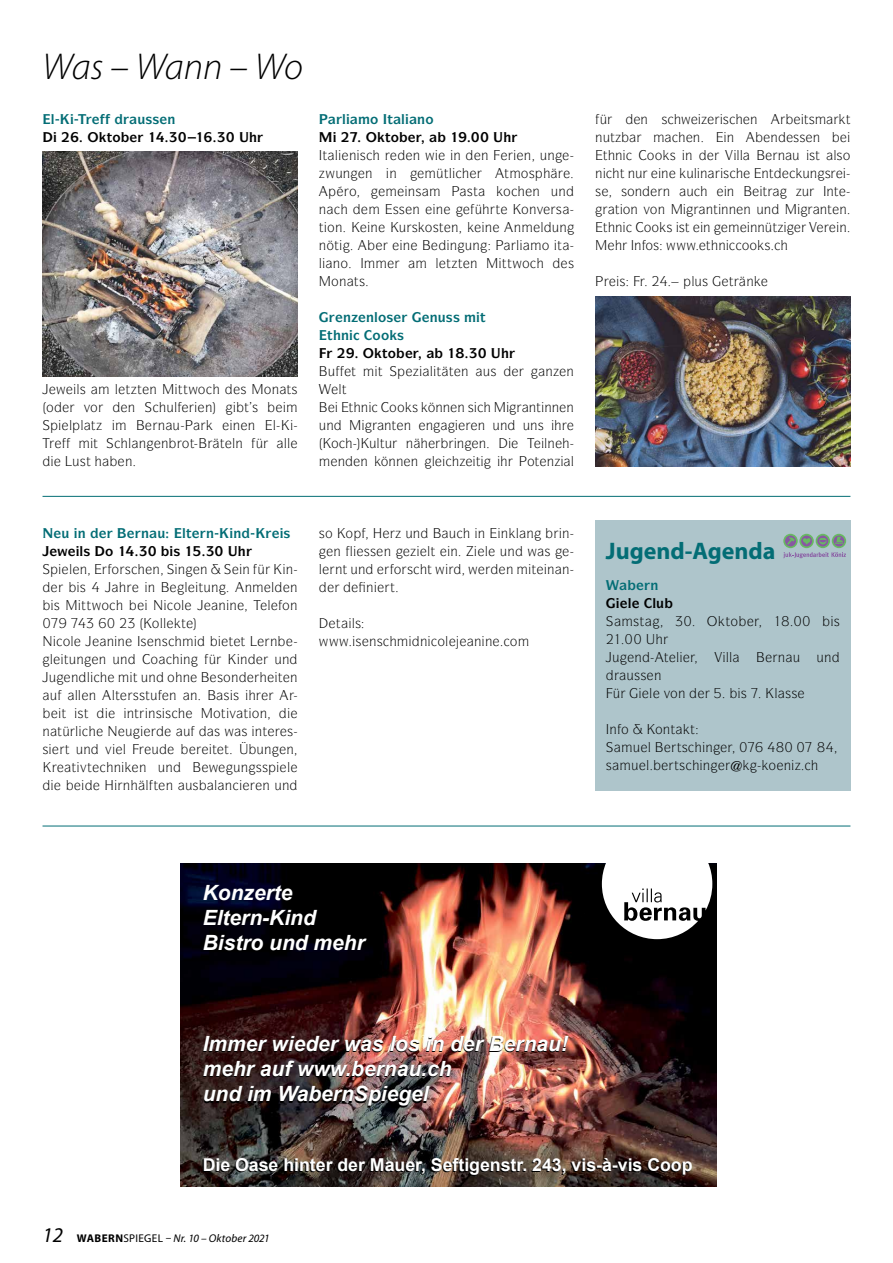
<style>
.page{position:relative;width:893px;height:1263px;background:#fff}
.page>*{position:absolute;margin:0;border:0;box-sizing:border-box;transform-origin:0 0}
.t1{font:italic 300 37.5px "Myriad Pro";letter-spacing:-.01em;color:#000}
.t2{font:700 24px "Myriad Pro";color:#036d75}
.t3{font:italic 700 21px/25.2px "Arial";color:#fff}
.t4{font:700 17.7px "Arial";color:#fff}
.t5{font:13.5px "ITC Symbol Std";color:#000}
.t6{font:700 13.5px "ITC Symbol Std";color:#036d75}
.t7{font:700 13.5px "ITC Symbol Std";color:#000}
.t8{font:italic 11.25px "Myriad Pro";letter-spacing:.01em;color:#000}
.s1{font-size:21px}
.s2{font-weight:700;font-style:normal}
.s3{font-style:normal}
</style>
<div class="page">
<img style="left:180px;top:863px;width:536px;height:323px">
<svg style="left:602px;top:863px;width:115px;height:76px"></svg>
<hr style="left:43px;top:496px;width:807px;height:1px;background:#036d75">
<div style="left:595px;top:520px;width:255px;height:270px;background:#aec5cb"></div>
<svg style="left:783px;top:534px;width:15px;height:14px"></svg>
<svg style="left:799px;top:534px;width:15px;height:14px"></svg>
<svg style="left:816px;top:534px;width:14px;height:14px"></svg>
<svg style="left:832px;top:534px;width:14px;height:14px"></svg>
<svg style="left:785px;top:535px;width:59px;height:11px"></svg>
<svg style="left:783px;top:552px;width:63px;height:6px"></svg>
<hr style="left:43px;top:826px;width:807px;height:1px;background:#036d75">
<img style="left:43px;top:152px;width:255px;height:224px">
<img style="left:595px;top:296px;width:255px;height:170px">
<h1 class="t1" style="left:43px;top:47px;width:262px">Was – Wann – Wo</h1>
<p class="t6" style="left:51px;top:111px;width:5px">●</p>
<p class="t6" style="left:137px;top:111px;width:40px">◆▲▲ ■</p>
<p class="t5" style="left:115px;top:381px;width:44px">●▼▼■</p>
<p class="t5" style="left:178px;top:381px;width:29px">▼▼ □</p>
<p class="t5" style="left:240px;top:381px;width:59px">▲ □■ ▼▲</p>
<p class="t5" style="left:46px;top:399px;width:53px">□ ❖□</p>
<p class="t5" style="left:128px;top:399px;width:51px">■ ◆●</p>
<p class="t5" style="left:205px;top:399px;width:54px">■ ▼▲</p>
<p class="t5" style="left:69px;top:417px;width:28px">●●▼</p>
<p class="t5" style="left:273px;top:417px;width:5px">●</p>
<p class="t5" style="left:93px;top:435px;width:103px">▼ ●■ ■ □▼</p>
<p class="t5" style="left:220px;top:435px;width:45px">▼ ●■ ✓</p>
<p class="t5" style="left:72px;top:453px;width:20px">◆▲▼</p>
<p class="t5" style="left:125px;top:453px;width:9px">■</p>
<p class="t6" style="left:342px;top:111px;width:93px">● □ ▼●■□</p>
<p class="t5" style="left:322px;top:147px;width:45px">▼● ■▲</p>
<p class="t5" style="left:413px;top:147px;width:9px">■</p>
<p class="t5" style="left:524px;top:147px;width:32px">■ ◆■</p>
<p class="t5" style="left:335px;top:165px;width:63px">◆■ ■ ■</p>
<p class="t5" style="left:436px;top:165px;width:17px">✓▼●</p>
<p class="t5" style="left:504px;top:165px;width:32px">▼ □▲</p>
<p class="t5" style="left:503px;top:183px;width:64px">□ ■ ◆■</p>
<p class="t5" style="left:319px;top:201px;width:9px">■</p>
<p class="t5" style="left:393px;top:201px;width:52px">▲▲ ■ ■</p>
<p class="t5" style="left:521px;top:201px;width:42px">□■❖ ▲</p>
<p class="t5" style="left:319px;top:219px;width:25px">▼□■</p>
<p class="t5" style="left:370px;top:219px;width:90px">■ ◆▲□▲▼■</p>
<p class="t5" style="left:540px;top:219px;width:28px">● ◆■</p>
<p class="t5" style="left:403px;top:237px;width:9px">■</p>
<p class="t5" style="left:450px;top:237px;width:32px">■ ◆■</p>
<p class="t5" style="left:516px;top:237px;width:47px">● □ ▼</p>
<p class="t5" style="left:319px;top:255px;width:31px">● ■□</p>
<p class="t5" style="left:435px;top:255px;width:44px">●▼▼■</p>
<p class="t5" style="left:502px;top:255px;width:29px">▼▼ □</p>
<p class="t5" style="left:331px;top:273px;width:35px">□■ ▼▲</p>
<p class="t6" style="left:343px;top:309px;width:52px">■ ■●□▲</p>
<p class="t6" style="left:430px;top:309px;width:32px">■◆▲▲</p>
<p class="t6" style="left:373px;top:327px;width:33px">□□ ▲</p>
<p class="t5" style="left:430px;top:363px;width:68px">●▼ ▼ ■ ◆▲</p>
<p class="t5" style="left:389px;top:399px;width:30px">□□ ▲</p>
<p class="t5" style="left:435px;top:399px;width:40px">■■ ■ ▲</p>
<p class="t5" style="left:529px;top:399px;width:47px">■▼■■ ■</p>
<p class="t5" style="left:384px;top:417px;width:50px">■▼ ■ ■</p>
<p class="t5" style="left:478px;top:417px;width:68px">■ ◆■ ◆■▲</p>
<p class="t5" style="left:331px;top:435px;width:84px">□ ◆●▼◆ ■</p>
<p class="t5" style="left:544px;top:435px;width:12px">●■</p>
<p class="t5" style="left:389px;top:453px;width:48px">■■ ■ ●</p>
<p class="t5" style="left:527px;top:453px;width:49px">□▼■ ●</p>
<p class="t5" style="left:595px;top:129px;width:21px">■◆▼</p>
<p class="t5" style="left:770px;top:129px;width:51px">■ ▲▲■</p>
<p class="t5" style="left:647px;top:147px;width:47px">□□ ▲ ■</p>
<p class="t5" style="left:778px;top:147px;width:74px">■ ◆ ▲▼ ●▲□</p>
<p class="t5" style="left:595px;top:165px;width:49px">■ ▼ ■◆</p>
<p class="t5" style="left:661px;top:165px;width:69px">■ ◆●■ ▲</p>
<p class="t5" style="left:802px;top:165px;width:30px">◆■ ▲</p>
<p class="t5" style="left:595px;top:183px;width:49px">▲ ▲□■</p>
<p class="t5" style="left:802px;top:183px;width:38px">◆ ■▼</p>
<p class="t5" style="left:615px;top:201px;width:52px">▼ □■ ❖□■</p>
<p class="t5" style="left:706px;top:201px;width:67px">■▼ ■■ ■ ◆■</p>
<p class="t5" style="left:820px;top:201px;width:28px">■▼ ■</p>
<p class="t5" style="left:644px;top:219px;width:68px">□□ ▲ ▲▼ ■</p>
<p class="t5" style="left:750px;top:219px;width:29px">■■✓▼</p>
<p class="t5" style="left:839px;top:219px;width:9px">■</p>
<p class="t5" style="left:634px;top:237px;width:27px">■□▲</p>
<p class="t5" style="left:706px;top:237px;width:66px">▼■ □□▲</p>
<p class="t5" style="left:659px;top:273px;width:50px">✔ ●◆▲</p>
<p class="t6" style="left:141px;top:525px;width:74px">■◆ ●▼ ■</p>
<p class="t6" style="left:233px;top:525px;width:10px">■</p>
<p class="t7" style="left:80px;top:543px;width:70px">●▲ □ ✔✓</p>
<p class="t5" style="left:153px;top:561px;width:57px">■ ■ ■</p>
<p class="t5" style="left:286px;top:561px;width:9px">■</p>
<p class="t5" style="left:148px;top:579px;width:72px">■ ● ▼◆■</p>
<p class="t5" style="left:245px;top:579px;width:54px">■●■</p>
<p class="t5" style="left:54px;top:597px;width:57px">▲ ▼▼ □</p>
<p class="t5" style="left:268px;top:597px;width:32px">● □■</p>
<p class="t5" style="left:127px;top:615px;width:60px">✓ □●● ▼</p>
<p class="t5" style="left:107px;top:633px;width:63px">■■ ▲ ■▲</p>
<p class="t5" style="left:270px;top:633px;width:9px">■</p>
<p class="t5" style="left:50px;top:651px;width:79px">● ▼◆■ ■ ◆■</p>
<p class="t5" style="left:49px;top:669px;width:43px">◆ ■●</p>
<p class="t5" style="left:133px;top:669px;width:59px">▼ ◆■ □ ■</p>
<p class="t5" style="left:217px;top:669px;width:23px">▲□■</p>
<p class="t5" style="left:50px;top:687px;width:149px">◆ ●● ■ ●▼ ▲▲▼◆ ■ ■</p>
<p class="t5" style="left:61px;top:705px;width:29px">▼ ▲▼</p>
<p class="t5" style="left:127px;top:705px;width:46px">■▼ ■▲▲</p>
<p class="t5" style="left:213px;top:705px;width:55px">□▼❖ ▼□■</p>
<p class="t5" style="left:43px;top:723px;width:37px">■▼✓●</p>
<p class="t5" style="left:241px;top:723px;width:27px">▲ ■▼</p>
<p class="t5" style="left:43px;top:741px;width:85px">▲ ▼ ◆■ ❖●</p>
<p class="t5" style="left:257px;top:741px;width:39px">◆■ ■</p>
<p class="t5" style="left:72px;top:759px;width:22px">▼❖▼</p>
<p class="t5" style="left:114px;top:759px;width:61px">■ ■ ◆■</p>
<p class="t5" style="left:233px;top:759px;width:36px">◆■ ▲▲</p>
<p class="t5" style="left:287px;top:759px;width:5px">●</p>
<p class="t5" style="left:105px;top:777px;width:129px">★■ ●▼■ ◆▲ ●■</p>
<p class="t5" style="left:262px;top:777px;width:29px">■ ◆■</p>
<p class="t5" style="left:319px;top:525px;width:36px">▲□ □</p>
<p class="t5" style="left:373px;top:525px;width:49px">★ ◆■</p>
<p class="t5" style="left:449px;top:525px;width:87px">◆ ■ ■●■</p>
<p class="t5" style="left:562px;top:525px;width:9px">■</p>
<p class="t5" style="left:333px;top:543px;width:59px">■ ● ▲▲■</p>
<p class="t5" style="left:427px;top:543px;width:32px">●▼ ■</p>
<p class="t5" style="left:485px;top:543px;width:32px">● ◆■</p>
<p class="t5" style="left:319px;top:561px;width:48px">● ■▼ ◆■</p>
<p class="t5" style="left:394px;top:561px;width:40px">□▲ ▼</p>
<p class="t5" style="left:506px;top:561px;width:65px">■ ▼■■</p>
<p class="t5" style="left:336px;top:615px;width:27px">▼ ●▲</p>
<p class="t5" style="left:355px;top:633px;width:29px">▲ ■▲</p>
<p class="t5" style="left:420px;top:633px;width:30px">■ □●</p>
<h2 class="t2" style="left:606px;top:537px;width:171px">Jugend-Agenda</h2>
<p class="t6" style="left:650px;top:576px;width:10px">■</p>
<p class="t7" style="left:628px;top:594px;width:38px">● ●◆</p>
<p class="t5" style="left:778px;top:648px;width:55px">■ ◆ ◆■</p>
<p class="t5" style="left:627px;top:666px;width:36px">◆▲▲ ■</p>
<p class="t5" style="left:613px;top:684px;width:74px">✓ ● ❖□■</p>
<p class="t5" style="left:774px;top:684px;width:24px">● ▲▲</p>
<p class="t5" style="left:655px;top:720px;width:41px">□■▼ ▼</p>
<p class="t5" style="left:705px;top:738px;width:9px">■</p>
<p class="t5" style="left:606px;top:756px;width:45px">▲ ◆●</p>
<p class="t5" style="left:703px;top:756px;width:9px">■</p>
<h3 class="t3" style="left:203px;top:880px;width:164px">Konzerte<br>Eltern-Kind<br>Bistro und mehr</h3>
<h3 class="t3" style="left:203px;top:1032px;width:367px">Immer wieder was los in der Bernau! mehr auf www.bernau.ch<br>und im WabernSpiegel</h3>
<h3 class="t4" style="left:203px;top:1152px;width:491px">Die Oase hinter der Mauer, Seftigenstr. 243, vis-à-vis Coop</h3>
<p class="t8" style="left:43px;top:1232px;width:229px"><span class="s1">12</span> <span class="s2">WABERN</span><span class="s3">SPIEGEL –</span> Nr. 10 – Oktober 2021</p>
</div>
